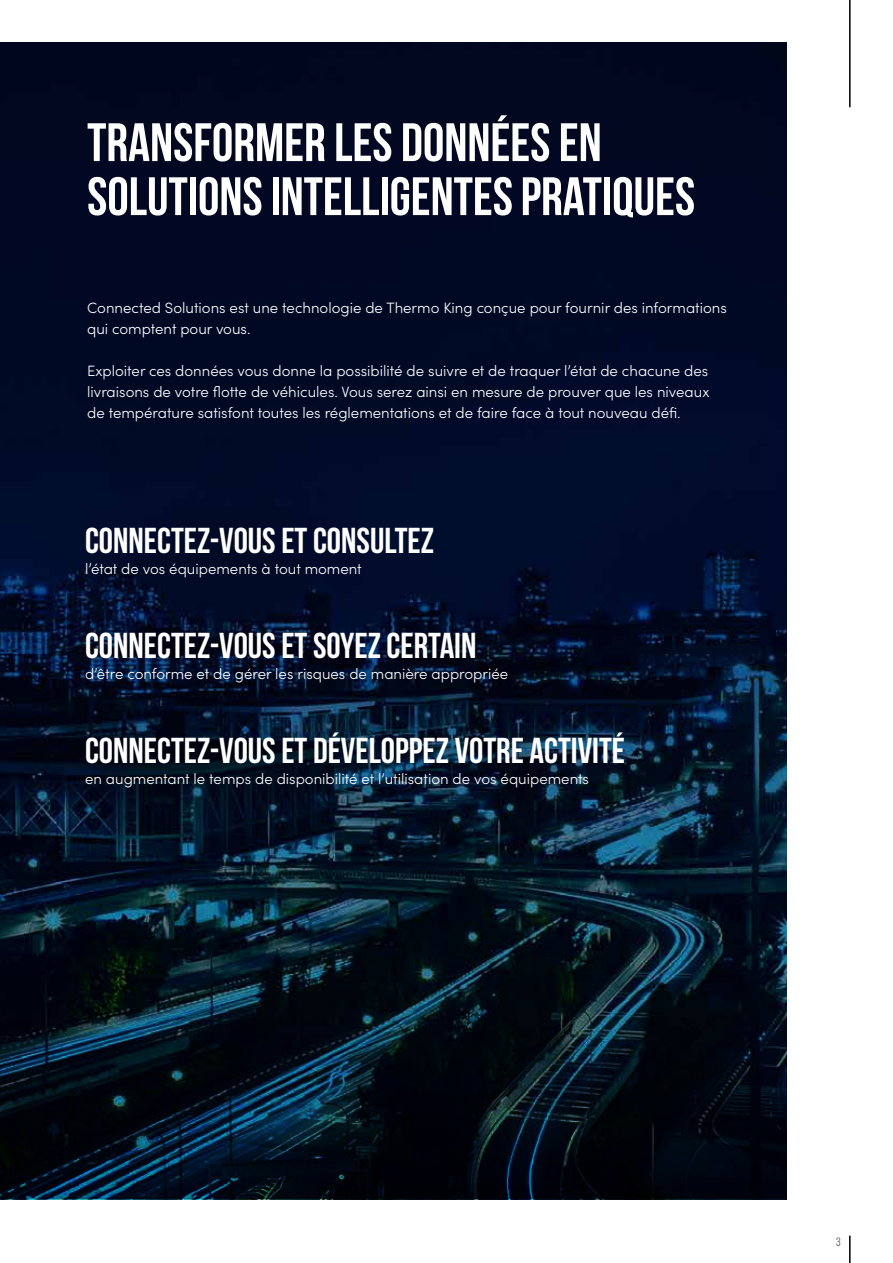
<style>
.page{position:relative;width:893px;height:1263px;background:#fff}
.page>*{position:absolute;margin:0;border:0;box-sizing:border-box;transform-origin:0 0}
.t1{font:700 54px/54px "Bebas Neue";color:#fff}
.t2{font:700 36px "Bebas Neue";color:#fff}
.t3{font:300 15px/21px "Sofia Pro";color:#fff}
.t4{font:12px "Bebas Neue";color:#292829}
</style>
<div class="page">
<hr style="left:849px;top:0;width:2px;height:107px;background:#000">
<hr style="left:849px;top:1236px;width:2px;height:27px;background:#000">
<img style="left:0;top:43px;width:787px;height:790px">
<svg style="left:0;top:833px;width:787px;height:366px;background:#051521"></svg>
<h1 class="t1" style="left:87px;top:115px;width:609px">TRANSFORMER LES DONNÉES EN<br>SOLUTIONS INTELLIGENTES PRATIQUES</h1>
<p class="t3" style="left:87px;top:296px;width:641px">Connected Solutions est une technologie de Thermo King conçue pour fournir des informations qui comptent pour vous.</p>
<p class="t3" style="left:87px;top:359px;width:624px;text-align:justify">Exploiter ces données vous donne la possibilité de suivre et de traquer l’état de chacune des livraisons de votre flotte de véhicules. Vous serez ainsi en mesure de prouver que les niveaux de température satisfont toutes les réglementations et de faire face à tout nouveau défi.</p>
<h2 class="t2" style="left:85px;top:521px;width:351px">CONNECTEZ-VOUS ET CONSULTEZ</h2>
<p class="t3" style="left:85px;top:558px;width:278px">l’état de vos équipements à tout moment</p>
<h2 class="t2" style="left:85px;top:626px;width:393px">CONNECTEZ-VOUS ET SOYEZ CERTAIN</h2>
<p class="t3" style="left:85px;top:663px;width:425px">d’être conforme et de gérer les risques de manière appropriée</p>
<h2 class="t2" style="left:85px;top:731px;width:542px">CONNECTEZ-VOUS ET DÉVELOPPEZ VOTRE ACTIVITÉ</h2>
<p class="t3" style="left:85px;top:768px;width:505px">en augmentant le temps de disponibilité et l’utilisation de vos équipements</p>
<p class="t4" style="left:836px;top:1235px;width:6px">3</p>
</div>
